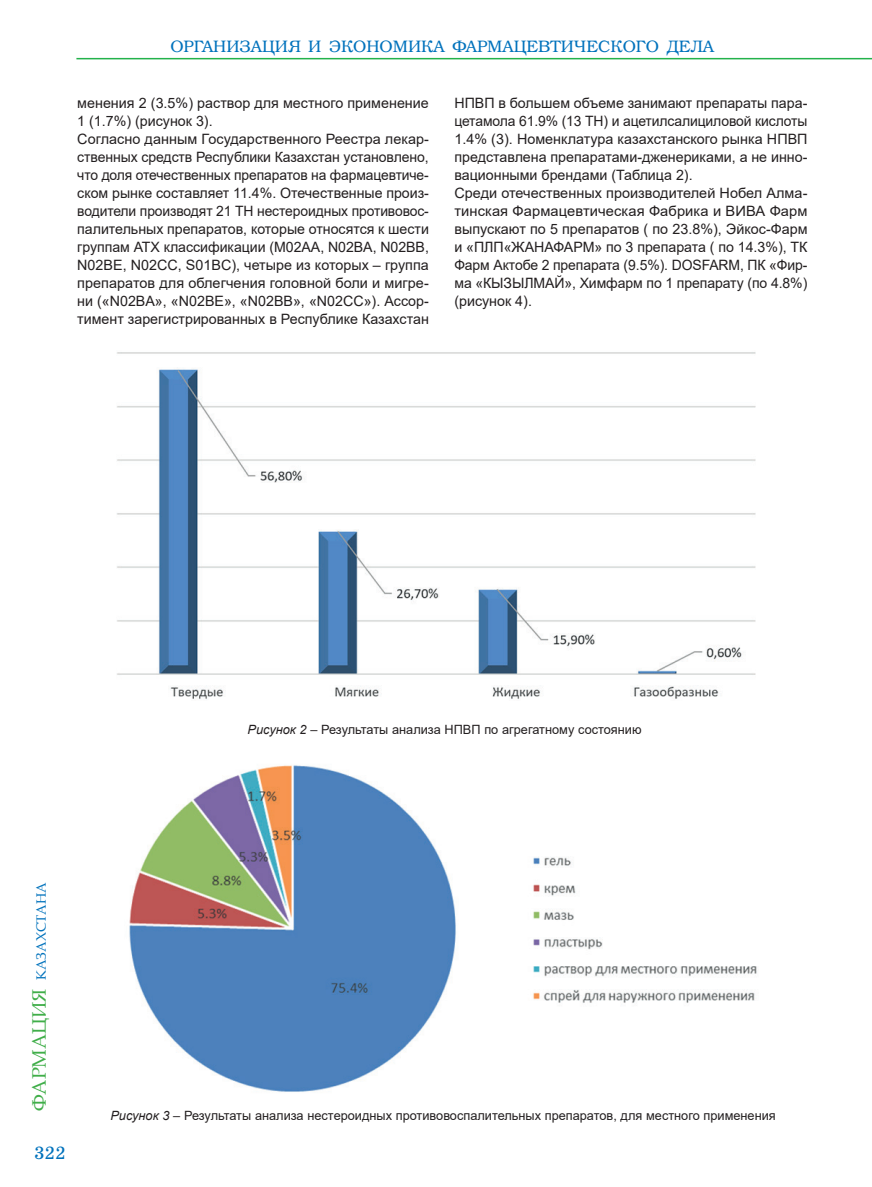
<style>
.page{position:relative;width:872px;height:1187px;background:#fff}
.page>*{position:absolute;margin:0;border:0;box-sizing:border-box;transform-origin:0 0}
.t1{font:18px "DS School";color:#0072bc}
.t2{font:16.5px "K Bookman";color:#0072bc}
.t3{font:14.25px/18px "Arial";color:#231f20}
.t4{font:13.5px "Book Antiqua";color:#0072bc}
.t5{font:12.75px "Arial";color:#231f20}
.s1{font-style:italic}
.s2{font-size:19.5px;color:#40ae49}
</style>
<div class="page">
<hr style="left:76px;top:58px;width:796px;height:1px;background:#23b24b">
<img style="left:117px;top:352px;width:638px;height:348px">
<img style="left:129px;top:765px;width:628px;height:327px">
<p class="t2" style="left:170px;top:36px;width:545px">ОРГАНИЗАЦИЯ И ЭКОНОМИКА ФАРМАЦЕВТИЧЕСКОГО ДЕЛА</p>
<p class="t3" style="left:77px;top:94px;width:353px">менения 2 (3.5%) раствор для местного применение 1 (1.7%) (рисунок 3).<br>Согласно данным Государственного Реестра лекар&shy;ственных средств Республики Казахстан установлено, что доля отечественных препаратов на фармацевтиче&shy;ском рынке составляет 11.4%. Отечественные произ&shy;водители производят 21 ТН нестероидных противовос&shy;палительных препаратов, которые относятся к шести группам АТХ классификации (M02AA, N02BA, N02BB, N02BE, N02CC, S01BC), четыре из которых – группа препаратов для облегчения головной боли и мигре&shy;ни («N02BA», «N02BE», «N02BB», «N02CC»). Ассор&shy;тимент зарегистрированных в Республике Казахстан</p>
<p class="t3" style="left:454px;top:94px;width:355px">НПВП в большем объеме занимают препараты пара&shy;цетамола 61.9% (13 ТН) и ацетилсалициловой кислоты 1.4% (3). Номенклатура казахстанского рынка НПВП представлена препаратами-дженериками, а не инно&shy;вационными брендами (Таблица 2).<br>Среди отечественных производителей Нобел Алма&shy;тинская Фармацевтическая Фабрика и ВИВА Фарм выпускают по 5 препаратов ( по 23.8%), Эйкос-Фарм и «ПЛП«ЖАНАФАРМ» по 3 препарата ( по 14.3%), ТК Фарм Актобе 2 препарата (9.5%). DOSFARM, ПК «Фир&shy;ма «КЫЗЫЛМАЙ», Химфарм по 1 препарату (по 4.8%) (рисунок 4).</p>
<p class="t5" style="left:247px;top:721px;width:395px"><span class="s1">Рисунок 2</span> – Результаты анализа НПВП по агрегатному состоянию</p>
<p class="t4" style="left:32px;top:1111px;width:230px;rotate:-90deg"><span class="s2">ФАРМАЦИЯ</span> КАЗАХСТАНА</p>
<p class="t1" style="left:34px;top:1142px;width:33px">322</p>
<p class="t5" style="left:110px;top:1106px;width:667px"><span class="s1">Рисунок 3</span> – Результаты анализа нестероидных противовоспалительных препаратов, для местного применения</p>
</div>
